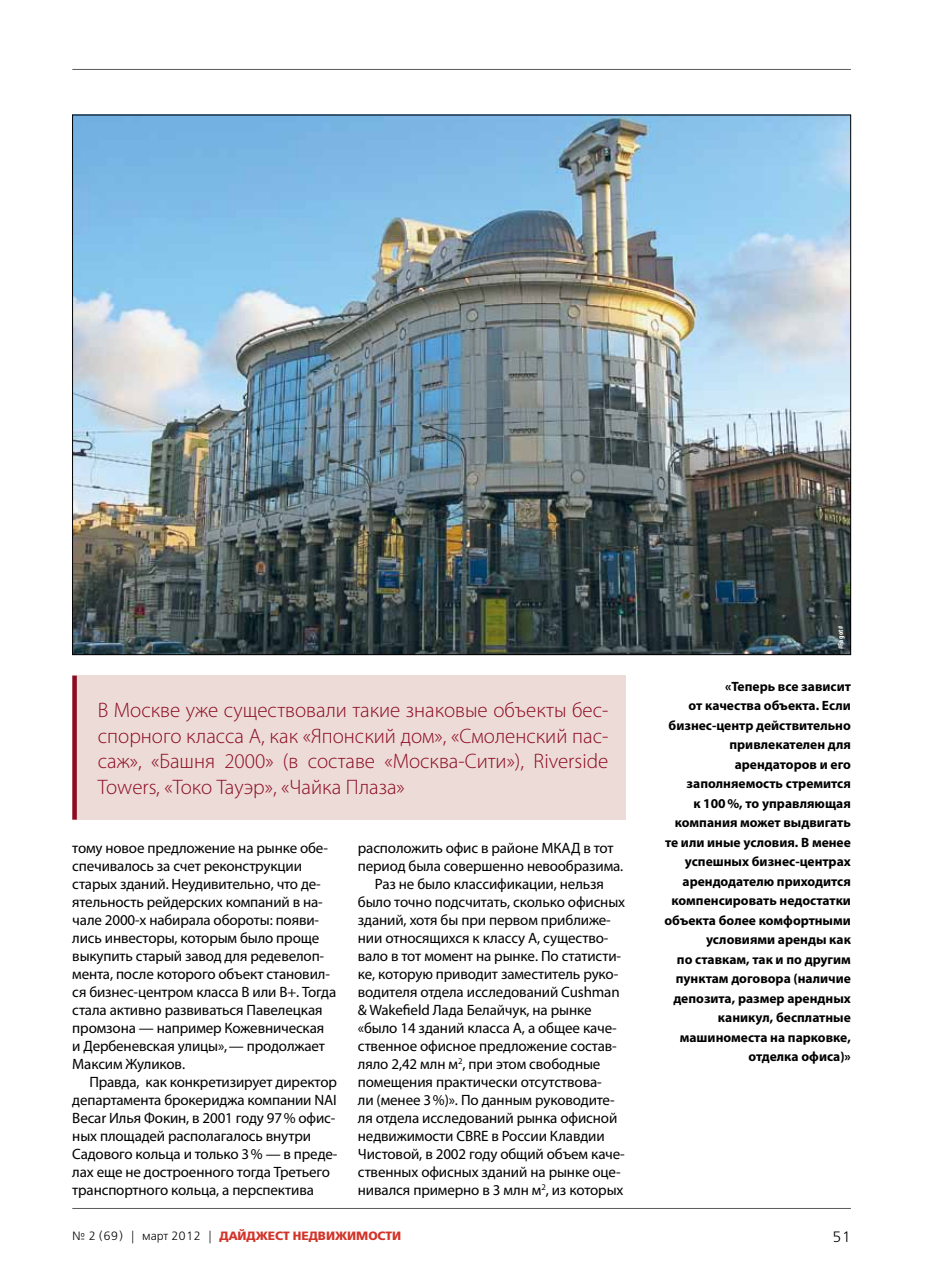
<style>
.page{position:relative;width:936px;height:1263px;background:#fff}
.page>*{position:absolute;margin:0;border:0;box-sizing:border-box;transform-origin:0 0}
.t1{font:300 21px/25.5px "Myriad Pro";color:#8b0c23;text-align:justify}
.t2{font:15px/18px "Myriad Pro";letter-spacing:-.01em;color:#000}
.t3{font:15px "Free Set Light C";color:#000}
.t4{font:700 13.5px/19.5px "Myriad Pro";color:#000;text-align:right}
.t5{font:12px "Free Set Bold C";color:#d2342a}
.t6{font:700 condensed 7.5px "Myriad Pro";letter-spacing:.04em;color:#fff}
.s1{font-family:"Free Set Light C";color:#000}
</style>
<div class="page">
<hr style="left:72px;top:1208px;width:778px;height:1px;background:#58595b">
<hr style="left:72px;top:69px;width:778px;height:1px;background:#58595b">
<img style="left:74px;top:117px;width:774px;height:536px">
<div style="left:72px;top:676px;width:553px;height:144px;background:#eddbd7"></div>
<div style="left:72px;top:676px;width:5px;height:144px;background:#8b0c23"></div>
<h1 class="t1" style="left:98px;top:698px;width:512px">В Москве уже существовали такие знаковые объекты бес&shy;спорного класса А, как «Японский дом», «Смоленский пас&shy;саж», «Башня 2000» (в составе «Москва-Сити»), Riverside Towers, «Токо Тауэр», «Чайка Плаза»</h1>
<p class="t2" style="left:72px;top:839px;width:265px">тому новое предложение на рынке обе&shy;спечивалось за счет реконструкции старых зданий. Неудивительно, что де&shy;ятельность рейдерских компаний в на&shy;чале 2000‑х набирала обороты: появи&shy;лись инвесторы, которым было проще выкупить старый завод для редевелоп&shy;мента, после которого объект становил&shy;ся бизнес-центром класса В или В+. Тогда стала активно развиваться Павелецкая промзона — например Кожевническая и Дербеневская улицы»,— продолжает Максим Жуликов.</p>
<p class="t2" style="left:72px;top:1073px;width:266px;text-indent:17px">Правда, как конкретизирует директор департамента брокериджа компании NAI Becar Илья Фокин, в 2001 году 97% офис&shy;ных площадей располагалось внутри Садового кольца и только 3% — в преде&shy;лах еще не достроенного тогда Третьего транспортного кольца, а перспектива</p>
<p class="t2" style="left:358px;top:839px;width:257px">расположить офис в районе МКАД в тот</p>
<p class="t2" style="left:358px;top:857px;width:267px">период была совершенно невообразима.</p>
<p class="t2" style="left:375px;top:875px;width:231px">Раз не было классификации, нельзя</p>
<p class="t2" style="left:358px;top:893px;width:269px">было точно подсчитать, сколько офисных</p>
<p class="t2" style="left:358px;top:911px;width:254px">зданий, хотя бы при первом приближе-</p>
<p class="t2" style="left:358px;top:929px;width:252px">нии относящихся к классу А, существо-</p>
<p class="t2" style="left:358px;top:947px;width:265px">вало в тот момент на рынке. По статисти-</p>
<p class="t2" style="left:358px;top:965px;width:262px">ке, которую приводит заместитель руко-</p>
<p class="t2" style="left:358px;top:983px;width:263px">водителя отдела исследований Cushman</p>
<p class="t2" style="left:358px;top:1001px;width:235px">&amp; Wakefield Лада Белайчук, на рынке</p>
<p class="t2" style="left:358px;top:1019px;width:260px">«было 14 зданий класса А, а общее каче-</p>
<p class="t2" style="left:358px;top:1037px;width:260px">ственное офисное предложение состав-</p>
<p class="t2" style="left:358px;top:1055px;width:244px">ляло 2,42 млн м<sup>2</sup>, при этом свободные</p>
<p class="t2" style="left:358px;top:1073px;width:245px">помещения практически отсутствова-</p>
<p class="t2" style="left:358px;top:1091px;width:258px">ли (менее 3%)». По данным руководите-</p>
<p class="t2" style="left:358px;top:1109px;width:261px">ля отдела исследований рынка офисной</p>
<p class="t2" style="left:358px;top:1127px;width:248px">недвижимости CBRE в России Клавдии</p>
<p class="t2" style="left:358px;top:1145px;width:268px">Чистовой, в 2002 году общий объем каче-</p>
<p class="t2" style="left:358px;top:1163px;width:264px">ственных офисных зданий на рынке оце-</p>
<p class="t2" style="left:358px;top:1181px;width:267px">нивался примерно в 3 млн м<sup>2</sup>, из которых</p>
<p class="t5" style="left:72px;top:1229px;width:330px"><span class="s1">№ 2 (69) | март 2012 |</span> ДАЙДЖЕСТ НЕДВИЖИМОСТИ</p>
<p class="t6" style="left:835px;top:649px;width:25px;rotate:-90deg">#Fagot#</p>
<p class="t4" style="left:664px;top:676px;width:188px">«Теперь все зависит<br>от качества объекта. Если бизнес-центр действительно привлекателен для арендаторов и его заполняемость стремится<br>к 100%, то управляющая компания может выдвигать те или иные условия. В менее успешных бизнес-центрах арендодателю приходится компенсировать недостатки объекта более комфортными условиями аренды как<br>по ставкам, так и по другим пунктам договора (наличие депозита, размер арендных каникул, бесплатные машиноместа на парковке, отделка офиса)»</p>
<p class="t3" style="left:832px;top:1229px;width:20px">51</p>
</div>
